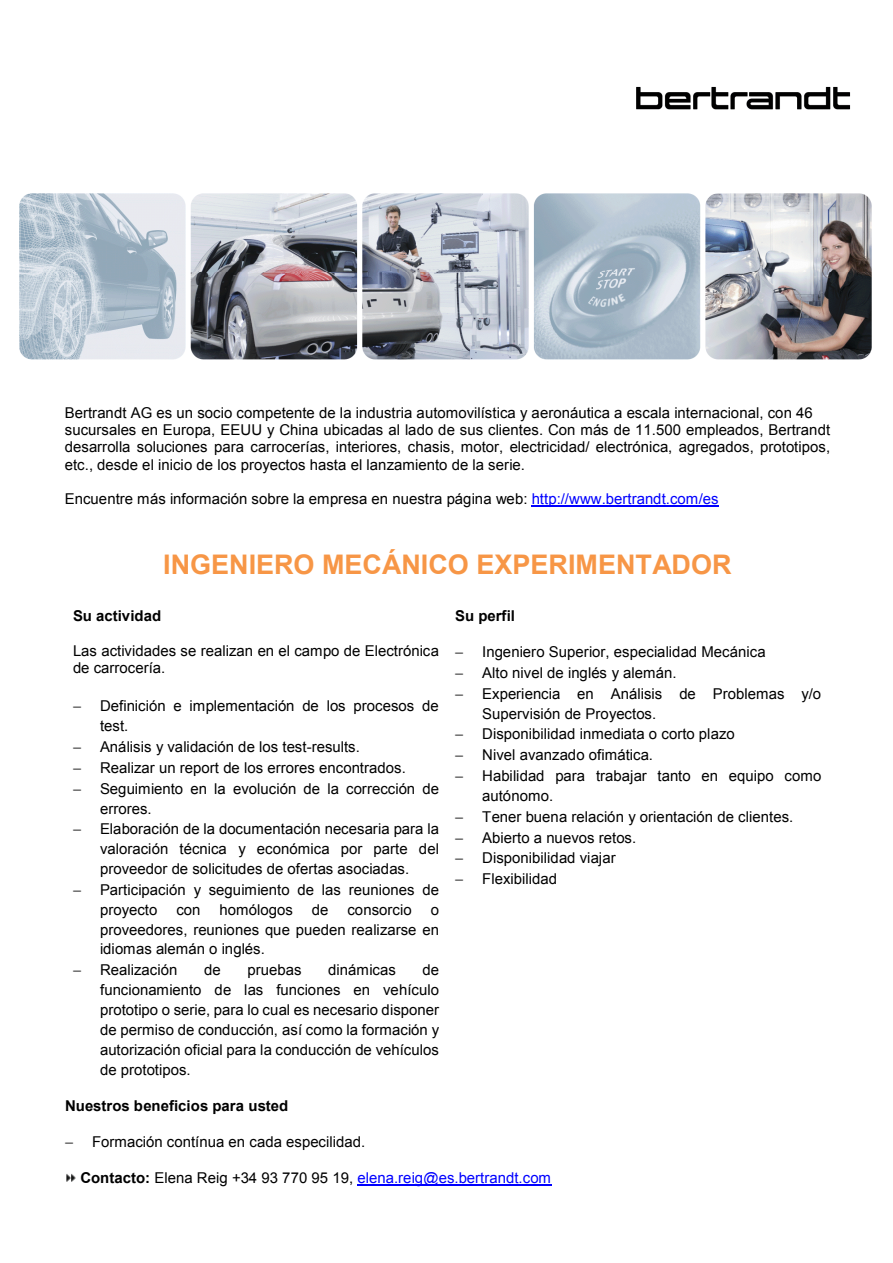
<style>
.page{position:relative;width:893px;height:1263px;background:#fff}
.page>*{position:absolute;margin:0;border:0;box-sizing:border-box;transform-origin:0 0}
.t1{font:700 27px "Arial";color:#f79646}
.t2{font:15px/20px "Arial";color:#000}
.t3{font:15px "Arial";color:#00f}
.t4{font:700 15px "Arial";color:#000}
.s1{color:#00f}
.s2{font-weight:700;color:#000}
.s3{color:#000}
</style>
<div class="page">
<img style="left:19px;top:86px;width:853px;height:274px">
<hr style="left:532px;top:506px;width:187px;height:1px;background:#00f">
<hr style="left:357px;top:1185px;width:194px;height:1px;background:#00f">
<svg style="left:66px;top:1173px;width:10px;height:9px"></svg>
<p class="t2" style="left:65px;top:404px;width:767px;line-height:17.2px">Bertrandt AG es un socio competente de la industria automovilística y aeronáutica a escala internacional, con 46 sucursales en Europa, EEUU y China ubicadas al lado de sus clientes. Con más de 11.500 empleados, Bertrandt desarrolla soluciones para carrocerías, interiores, chasis, motor, electricidad/ electrónica, agregados, prototipos, etc., desde el inicio de los proyectos hasta el lanzamiento de la serie.</p>
<p class="t2" style="left:65px;top:489px;width:655px">Encuentre más información sobre la empresa en nuestra página web: <span class="s1">http://www.bertrandt.com/es</span></p>
<p class="t1" style="left:163px;top:546px;width:570px">INGENIERO MECÁNICO EXPERIMENTADOR</p>
<p class="t4" style="left:73px;top:606px;width:90px">Su actividad</p>
<p class="t4" style="left:455px;top:606px;width:61px">Su perfil</p>
<p class="t2" style="left:73px;top:642px;width:367px;line-height:17.2px">Las actividades se realizan en el campo de Electrónica de carrocería.</p>
<p class="t2" style="left:100px;top:696px;width:340px">Definición e implementación de los procesos de test.</p>
<p class="t2" style="left:100px;top:737px;width:261px">Análisis y validación de los test-results.</p>
<p class="t2" style="left:100px;top:758px;width:307px">Realizar un report de los errores encontrados.</p>
<p class="t2" style="left:100px;top:779px;width:340px">Seguimiento en la evolución de la corrección de errores.</p>
<p class="t2" style="left:100px;top:819px;width:340px;text-align:justify">Elaboración de la documentación necesaria para la valoración técnica y económica por parte del proveedor de solicitudes de ofertas asociadas.</p>
<p class="t2" style="left:100px;top:880px;width:340px">Participación y seguimiento de las reuniones de proyecto</p>
<p class="t2" style="left:482px;top:642px;width:285px">Ingeniero Superior, especialidad Mecánica</p>
<p class="t2" style="left:482px;top:663px;width:196px">Alto nivel de inglés y alemán.</p>
<p class="t2" style="left:482px;top:683px;width:340px">Experiencia en Análisis de Problemas y/o<br>Supervisión de Proyectos.</p>
<p class="t2" style="left:482px;top:724px;width:254px">Disponibilidad inmediata o corto plazo</p>
<p class="t2" style="left:482px;top:745px;width:172px">Nivel avanzado ofimática.</p>
<p class="t2" style="left:482px;top:766px;width:341px">Habilidad para trabajar tanto en equipo como autónomo.</p>
<p class="t2" style="left:482px;top:807px;width:313px">Tener buena relación y orientación de clientes.</p>
<p class="t2" style="left:482px;top:828px;width:156px">Abierto a nuevos retos.</p>
<p class="t2" style="left:482px;top:848px;width:135px">Disponibilidad viajar</p>
<p class="t2" style="left:482px;top:869px;width:76px">Flexibilidad</p>
<p class="t2" style="left:176px;top:900px;width:26px">con</p>
<p class="t2" style="left:220px;top:900px;width:75px">homólogos</p>
<p class="t2" style="left:312px;top:900px;width:18px">de</p>
<p class="t2" style="left:347px;top:900px;width:66px">consorcio</p>
<p class="t2" style="left:100px;top:900px;width:341px;text-align:justify;text-indent:331px">o proveedores, reuniones que pueden realizarse en idiomas alemán o inglés.</p>
<p class="t2" style="left:100px;top:960px;width:79px">Realización</p>
<p class="t2" style="left:204px;top:960px;width:18px">de</p>
<p class="t2" style="left:247px;top:960px;width:56px">pruebas</p>
<p class="t2" style="left:328px;top:960px;width:69px">dinámicas</p>
<p class="t2" style="left:100px;top:960px;width:341px;text-align:justify;text-indent:323px">de funcionamiento de las funciones en vehículo prototipo o serie, para lo cual es necesario disponer de permiso de conducción, así como la formación y autorización oficial para la conducción de vehículos de prototipos.</p>
<p class="t4" style="left:65px;top:1096px;width:225px">Nuestros beneficios para usted</p>
<p class="t2" style="left:92px;top:1132px;width:275px">Formación contínua en cada especilidad.</p>
<p class="t3" style="left:80px;top:1168px;width:472px"><span class="s2">Contacto:</span> <span class="s3">Elena Reig +34 93 770 95 19,</span> elena.reig@es.bertrandt.com</p>
</div>
